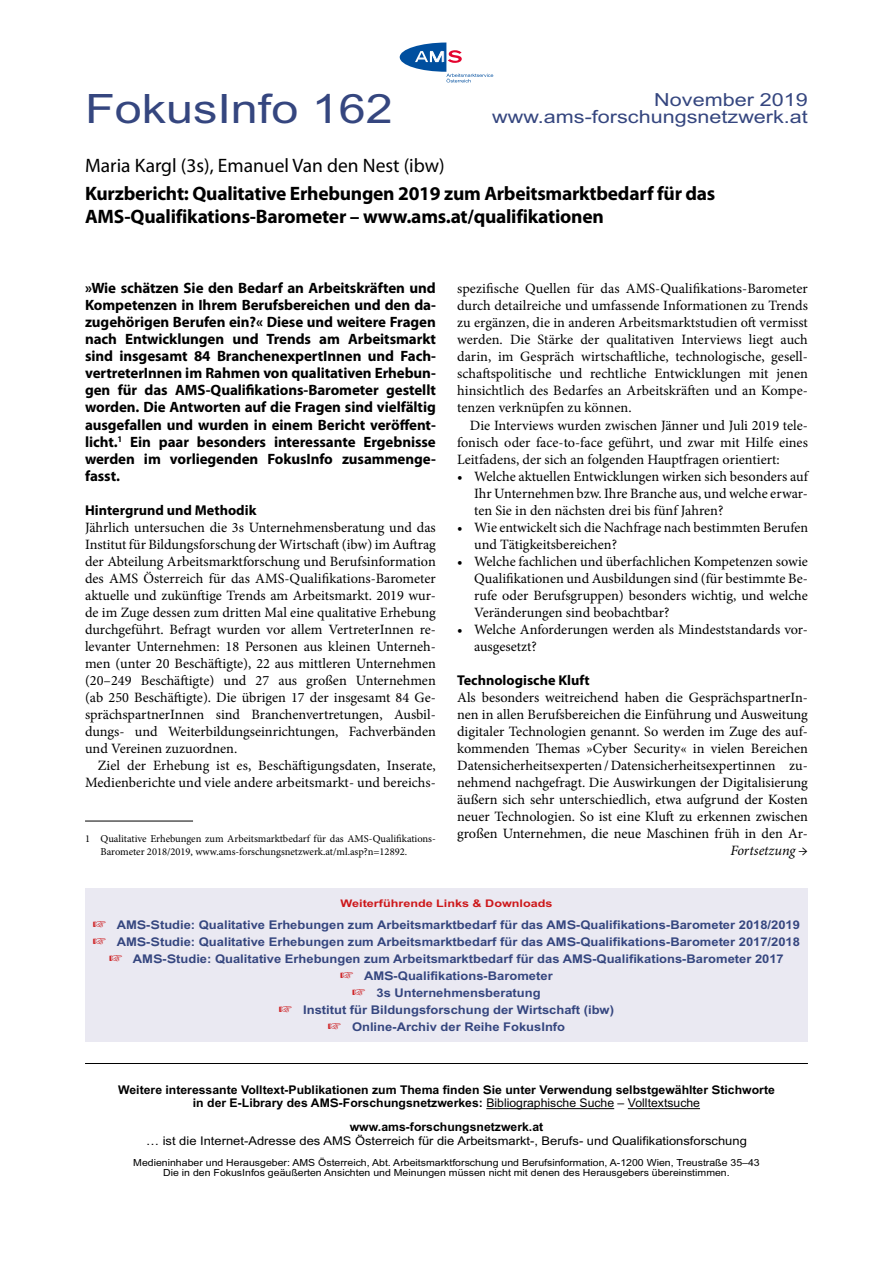
<style>
.page{position:relative;width:893px;height:1263px;background:#fff}
.page>*{position:absolute;margin:0;border:0;box-sizing:border-box;transform-origin:0 0}
.FI_Head_Nummer{font:40.5px "AMS";color:#35467f}
.FI_Titel{font:700 19.5px/23.4px "Myriad Pro";letter-spacing:-.015em;color:#000}
.FI_AutorIn{font:19.5px "Myriad Pro";color:#000}
.FI_Head_Monat{font:18px/17px "AMS";color:#35467f;text-align:right}
.FI_Text_Vorspann{font:700 15px/17px "Myriad Pro";letter-spacing:-.005em;color:#000;text-align:justify}
.FI_Text{font:14.25px/17px "Minion Pro";color:#000;text-align:justify}
.FI_Text_Einzug{font:14.25px/17px "Minion Pro";color:#000;text-align:justify}
.FI_Text_Punkte{font:14.25px/17px "Minion Pro";color:#000;text-align:justify}
.FI_ZwiTi{font:700 14.25px "Myriad Pro";color:#000}
.FI_Text-2{font:italic 14.25px "Minion Pro";letter-spacing:-.005em;color:#000}
.FI_Links{font:700 12px "AMS";color:#35467f;scale:.9 1}
.FI_Info_unten_fett{font:700 12px/13.5px "AMS";color:#000;text-align:center;scale:.85 1}
.FI_Info_unten{font:12px "AMS";color:#000;scale:.9 1}
.FI_Fußnote{font:10.5px/12.6px "Minion Pro";color:#000}
.FI_Links_Titel{font:700 10.5px "AMS";color:#cd171a}
.FI_Impressum{font:9.75px/10.5px "AMS";color:#000;text-align:center;scale:.9 1}
.s1{color:#cd171a}
.s2{font-weight:400}
</style>
<div class="page">
<hr style="left:85px;top:821px;width:108px;height:1px;background:#000">
<hr style="left:486px;top:1108px;width:128px;height:1px;background:#000">
<hr style="left:628px;top:1108px;width:72px;height:1px;background:#000">
<hr style="left:85px;top:1063px;width:723px;height:1px;background:#000">
<svg style="left:400px;top:43px;width:93px;height:39px"></svg>
<hr style="left:414px;top:62px;width:30px;height:1px;background:#004f9f">
<hr style="left:415px;top:50px;width:30px;height:1px;background:#004f9f">
<div style="left:85px;top:889px;width:723px;height:153px;background:#eae9f2"></div>
<p class="FI_Head_Nummer" style="left:85px;top:87px;width:309px">FokusInfo 162</p>
<p class="FI_Head_Monat" style="left:492px;top:92px;width:317px">November 2019 www.ams-forschungsnetzwerk.at</p>
<p class="FI_AutorIn" style="left:85px;top:153px;width:361px">Maria Kargl (3s), Emanuel Van den Nest (ibw)</p>
<p class="FI_Titel" style="left:85px;top:181px;width:632px">Kurzbericht: Qualitative Erhebungen 2019 zum Arbeitsmarktbedarf für das<br>AMS-Qualifikations-Barometer – www.ams.at/qualifikationen</p>
<p class="FI_Text_Vorspann" style="left:85px;top:279px;width:352px">»Wie schätzen Sie den Bedarf an Arbeitskräften und Kompetenzen in Ihrem Berufsbereichen und den da&shy;zugehörigen Berufen ein?« Diese und weitere Fragen nach Entwicklungen und Trends am Arbeitsmarkt sind insgesamt 84 BranchenexpertInnen und Fach&shy;vertreterInnen im Rahmen von qualitativen Erhebun&shy;gen für das AMS-Qualifikations-Barometer gestellt worden. Die Antworten auf die Fragen sind vielfältig ausgefallen und wurden in einem Bericht veröffent&shy;licht.<sup>1</sup> Ein paar besonders interessante Ergebnisse werden im vorliegenden FokusInfo zusammenge&shy;fasst.</p>
<p class="FI_ZwiTi" style="left:85px;top:500px;width:173px">Hintergrund und Methodik</p>
<p class="FI_Text" style="left:85px;top:519px;width:352px">Jährlich untersuchen die 3s Unternehmensberatung und das Institut für Bildungsforschung der Wirtschaft (ibw) im Auftrag der Abteilung Arbeitsmarktforschung und Berufsinformation des AMS Österreich für das AMS-Qualifikations-Barometer aktuelle und zukünftige Trends am Arbeitsmarkt. 2019 wur&shy;de im Zuge dessen zum dritten Mal eine qualitative Erhebung durchgeführt. Befragt wurden vor allem VertreterInnen re&shy;levanter Unternehmen: 18 Personen aus kleinen Unterneh&shy;men (unter 20 Beschäftigte), 22 aus mittleren Unternehmen (20–249 Beschäftigte) und 27 aus großen Unternehmen (ab 250 Beschäftigte). Die übrigen 17 der insgesamt 84 Ge&shy;sprächspartnerInnen sind Branchenvertretungen, Ausbil&shy;dungs- und Weiterbildungseinrichtungen, Fachverbänden und Vereinen zuzuordnen.</p>
<p class="FI_Text_Einzug" style="left:85px;top:757px;width:352px;text-align:right">Ziel der Erhebung ist es, Beschäftigungsdaten, Inserate,<br>Medienberichte und viele andere arbeitsmarkt- und bereichs-</p>
<p class="FI_Fußnote" style="left:101px;top:832px;width:337px;text-indent:-15px">1 Qualitative Erhebungen zum Arbeitsmarktbedarf für das AMS-Qualifikations-<br>Barometer 2018/2019, www.ams-forschungsnetzwerk.at/ml.asp?n=12892.</p>
<p class="FI_Text_Einzug" style="left:457px;top:280px;width:352px">spezifische Quellen für das AMS-Qualifikations-Barometer durch detailreiche und umfassende Informationen zu Trends zu ergänzen, die in anderen Arbeitsmarktstudien oft vermisst werden. Die Stärke der qualitativen Interviews liegt auch darin, im Gespräch wirtschaftliche, technologische, gesell&shy;schaftspolitische und rechtliche Entwicklungen mit jenen hinsichtlich des Bedarfes an Arbeitskräften und an Kompe&shy;tenzen verknüpfen zu können.</p>
<p class="FI_Text_Einzug" style="left:457px;top:416px;width:352px;text-indent:13px">Die Interviews wurden zwischen Jänner und Juli 2019 tele&shy;fonisch oder face-to-face geführt, und zwar mit Hilfe eines Leitfadens, der sich an folgenden Hauptfragen orientiert:</p>
<p class="FI_Text_Punkte" style="left:474px;top:468px;width:335px;text-indent:-17px">• Welche aktuellen Entwicklungen wirken sich besonders auf Ihr Unternehmen bzw. Ihre Branche aus, und welche erwar&shy;ten Sie in den nächsten drei bis fünf Jahren?</p>
<p class="FI_Text_Punkte" style="left:474px;top:519px;width:335px;text-indent:-17px">• Wie entwickelt sich die Nachfrage nach bestimmten Berufen und Tätigkeitsbereichen?</p>
<p class="FI_Text_Punkte" style="left:474px;top:553px;width:335px;text-indent:-17px">• Welche fachlichen und überfachlichen Kompetenzen sowie Qualifikationen und Ausbildungen sind (für bestimmte Be&shy;rufe oder Berufsgruppen) besonders wichtig, und welche Veränderungen sind beobachtbar?</p>
<p class="FI_Text_Punkte" style="left:474px;top:621px;width:335px;text-indent:-17px">• Welche Anforderungen werden als Mindeststandards vor&shy;ausgesetzt?</p>
<p class="FI_ZwiTi" style="left:457px;top:670px;width:134px">Technologische Kluft</p>
<p class="FI_Text" style="left:457px;top:689px;width:352px">Als besonders weitreichend haben die GesprächspartnerIn&shy;nen in allen Berufsbereichen die Einführung und Ausweitung digitaler Technologien genannt. So werden im Zuge des auf&shy;kommenden Themas »Cyber Security« in vielen Bereichen Datensicherheitsexperten/Datensicherheitsexpertinnen zu&shy;nehmend nachgefragt. Die Auswirkungen der Digitalisierung äußern sich sehr unterschiedlich, etwa aufgrund der Kosten neuer Technologien. So ist eine Kluft zu erkennen zwischen großen Unternehmen, die neue Maschinen früh in den Ar-</p>
<p class="FI_Text-2" style="left:730px;top:840px;width:79px">Fortsetzung →</p>
<p class="FI_Links_Titel" style="left:341px;top:898px;width:213px">Weiterführende Links &amp; Downloads</p>
<p class="FI_Links" style="left:93px;top:918px;width:787px"><span class="s1">☞</span> AMS-Studie: Qualitative Erhebungen zum Arbeitsmarktbedarf für das AMS-Qualifikations-Barometer 2018/2019</p>
<p class="FI_Links" style="left:93px;top:935px;width:787px"><span class="s1">☞</span> AMS-Studie: Qualitative Erhebungen zum Arbeitsmarktbedarf für das AMS-Qualifikations-Barometer 2017/2018</p>
<p class="FI_Links" style="left:109px;top:952px;width:751px"><span class="s1">☞</span> AMS-Studie: Qualitative Erhebungen zum Arbeitsmarktbedarf für das AMS-Qualifikations-Barometer 2017</p>
<p class="FI_Links" style="left:340px;top:969px;width:238px"><span class="s1">☞</span> AMS-Qualifikations-Barometer</p>
<p class="FI_Links" style="left:352px;top:986px;width:211px"><span class="s1">☞</span> 3s Unternehmensberatung</p>
<p class="FI_Links" style="left:279px;top:1003px;width:374px"><span class="s1">☞</span> Institut für Bildungsforschung der Wirtschaft (ibw)</p>
<p class="FI_Links" style="left:328px;top:1020px;width:265px"><span class="s1">☞</span> Online-Archiv der Reihe FokusInfo</p>
<p class="FI_Info_unten_fett" style="left:118px;top:1083px;width:774px">Weitere interessante Volltext-Publikationen zum Thema finden Sie unter Verwendung selbstgewählter Stichworte in der E-Library des AMS-Forschungsnetzwerkes: <span class="s2">Bibliographische Suche – Volltextsuche</span></p>
<p class="FI_Info_unten_fett" style="left:350px;top:1120px;width:229px">www.ams-forschungsnetzwerk.at</p>
<p class="FI_Info_unten" style="left:146px;top:1134px;width:669px">… ist die Internet-Adresse des AMS Österreich für die Arbeitsmarkt-, Berufs- und Qualifikationsforschung</p>
<p class="FI_Impressum" style="left:133px;top:1157px;width:698px">Medieninhaber und Herausgeber: AMS Österreich, Abt. Arbeitsmarktforschung und Berufsinformation, A-1200 Wien, Treustraße 35–43<br>Die in den FokusInfos geäußerten Ansichten und Meinungen müssen nicht mit denen des Herausgebers übereinstimmen.</p>
</div>
